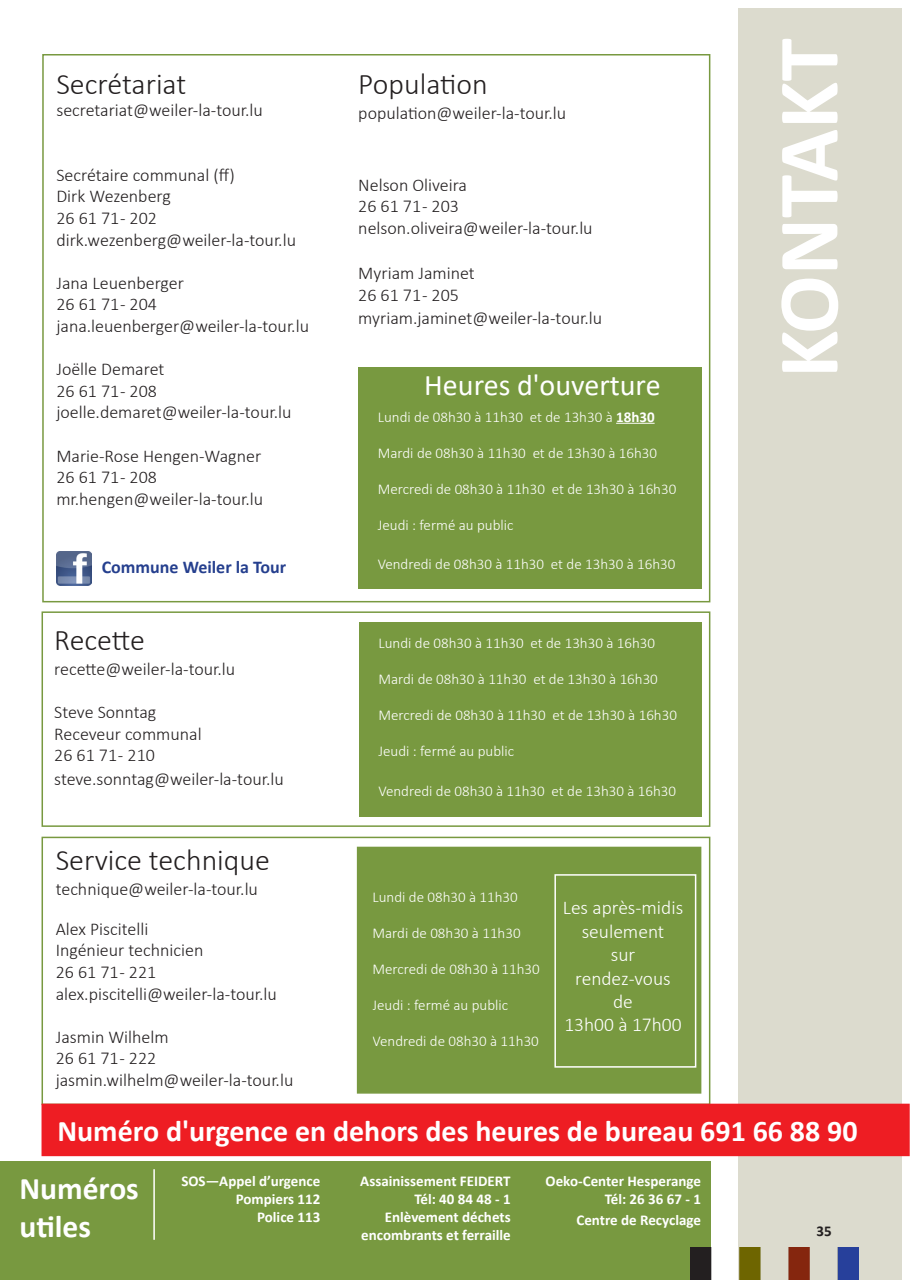
<style>
.page{position:relative;width:910px;height:1280px;background:#fff}
.page>*{position:absolute;margin:0;border:0;box-sizing:border-box;transform-origin:0 0}
.t1{font:700 87px "Calibri";color:#fff}
.t2{font:700 31.5px "Calibri";color:#fff}
.t3{font:700 30px "Calibri";color:#fff}
.t4{font:300 30px "Calibri";color:#231f20}
.t5{font:30px "Calibri";color:#fff}
.t6{font:300 19.5px "Calibri";color:#fff}
.t7{font:300 18px/21.6px "Calibri";color:#231f20}
.t8{font:700 18px "Calibri";color:#253f8e}
.t9{font:300 15px "Calibri";color:#fff}
.t10{font:700 15px "Calibri";color:#fff}
.t11{font:700 15px "Calibri";color:#231f20}
.s1{font-weight:700}
</style>
<div class="page">
<div style="left:42px;top:837px;width:668px;height:268px;background:#fff;border:2px solid #789940"></div>
<div style="left:357px;top:847px;width:344px;height:247px;background:#789940"></div>
<div style="left:42px;top:54px;width:668px;height:548px;background:#fff;border:2px solid #789940"></div>
<div style="left:0;top:1161px;width:710px;height:119px;background:#789940"></div>
<div style="left:358px;top:367px;width:344px;height:221px;background:#789940"></div>
<div style="left:738px;top:9px;width:164px;height:1271px;background:#dcdbce"></div>
<img style="left:56px;top:551px;width:35px;height:35px">
<hr style="left:616px;top:423px;width:39px;height:1px;background:#fff">
<hr style="left:153px;top:1169px;width:2px;height:71px;background:#fff">
<div style="left:42px;top:1104px;width:867px;height:51px;background:#ee1d23"></div>
<div style="left:42px;top:1104px;width:868px;height:52px;border:2px solid #ee1d23"></div>
<div style="left:42px;top:611px;width:668px;height:216px;background:#fff;border:2px solid #789940"></div>
<div style="left:359px;top:622px;width:343px;height:195px;background:#789940"></div>
<div style="left:554px;top:874px;width:142px;height:194px;border:2px solid #fff"></div>
<img style="left:691px;top:1247px;width:168px;height:33px">
<p class="t4" style="left:56px;top:66px;width:131px">Secrétariat</p>
<p class="t7" style="left:56px;top:99px;width:208px">secretariat@weiler-la-tour.lu</p>
<p class="t7" style="left:56px;top:164px;width:180px">Secrétaire communal (ff)<br>Dirk Wezenberg</p>
<p class="t7" style="left:56px;top:207px;width:102px">26 61 71 - 202</p>
<p class="t7" style="left:56px;top:229px;width:241px">dirk.wezenberg@weiler-la-tour.lu</p>
<p class="t7" style="left:56px;top:272px;width:129px">Jana Leuenberger</p>
<p class="t7" style="left:56px;top:293px;width:102px">26 61 71 - 204</p>
<p class="t7" style="left:56px;top:315px;width:254px">jana.leuenberger@weiler-la-tour.lu</p>
<p class="t7" style="left:56px;top:358px;width:110px">Joëlle Demaret</p>
<p class="t7" style="left:56px;top:380px;width:102px">26 61 71 - 208</p>
<p class="t7" style="left:56px;top:401px;width:237px">joelle.demaret@weiler-la-tour.lu</p>
<p class="t7" style="left:56px;top:445px;width:206px">Marie-Rose Hengen-Wagner</p>
<p class="t7" style="left:56px;top:466px;width:102px">26 61 71 - 208</p>
<p class="t7" style="left:56px;top:488px;width:208px">mr.hengen@weiler-la-tour.lu</p>
<p class="t8" style="left:102px;top:555px;width:186px">Commune Weiler la Tour</p>
<p class="t4" style="left:54px;top:621px;width:92px">Recette</p>
<p class="t7" style="left:54px;top:658px;width:182px">recette@weiler-la-tour.lu</p>
<p class="t7" style="left:54px;top:701px;width:104px">Steve Sonntag</p>
<p class="t7" style="left:54px;top:723px;width:149px">Receveur communal</p>
<p class="t7" style="left:54px;top:744px;width:102px">26 61 71 - 210</p>
<p class="t7" style="left:54px;top:768px;width:231px">steve.sonntag@weiler-la-tour.lu</p>
<p class="t4" style="left:56px;top:841px;width:216px">Service technique</p>
<p class="t7" style="left:56px;top:878px;width:204px">technique@weiler-la-tour.lu</p>
<p class="t7" style="left:56px;top:918px;width:94px">Alex Piscitelli</p>
<p class="t7" style="left:56px;top:939px;width:149px">Ingénieur technicien</p>
<p class="t7" style="left:56px;top:961px;width:102px">26 61 71 - 221</p>
<p class="t7" style="left:56px;top:982px;width:223px">alex.piscitelli@weiler-la-tour.lu</p>
<p class="t7" style="left:56px;top:1026px;width:115px">Jasmin Wilhelm</p>
<p class="t7" style="left:56px;top:1047px;width:102px">26 61 71 - 222</p>
<p class="t7" style="left:56px;top:1069px;width:239px">jasmin.wilhelm@weiler-la-tour.lu</p>
<p class="t4" style="left:358px;top:65px;width:131px">Population</p>
<p class="t7" style="left:358px;top:102px;width:209px">population@weiler-la-tour.lu</p>
<p class="t7" style="left:358px;top:174px;width:110px">Nelson Oliveira</p>
<p class="t7" style="left:358px;top:195px;width:102px">26 61 71 - 203</p>
<p class="t7" style="left:358px;top:217px;width:236px">nelson.oliveira@weiler-la-tour.lu</p>
<p class="t7" style="left:358px;top:262px;width:118px">Myriam Jaminet</p>
<p class="t7" style="left:358px;top:284px;width:102px">26 61 71 - 205</p>
<p class="t7" style="left:358px;top:307px;width:245px">myriam.jaminet@weiler-la-tour.lu</p>
<p class="t5" style="left:424px;top:365px;width:238px">Heures d'ouverture</p>
<p class="t9" style="left:378px;top:407px;width:278px">Lundi de 08h30 à 11h30 et de 13h30 à <span class="s1">18h30</span></p>
<p class="t9" style="left:378px;top:443px;width:281px">Mardi de 08h30 à 11h30 et de 13h30 à 16h30</p>
<p class="t9" style="left:378px;top:479px;width:300px">Mercredi de 08h30 à 11h30 et de 13h30 à 16h30</p>
<p class="t9" style="left:378px;top:515px;width:137px">Jeudi : fermé au public</p>
<p class="t9" style="left:378px;top:555px;width:299px">Vendredi de 08h30 à 11h30 et de 13h30 à 16h30</p>
<p class="t9" style="left:378px;top:634px;width:278px">Lundi de 08h30 à 11h30 et de 13h30 à 16h30</p>
<p class="t9" style="left:378px;top:670px;width:281px">Mardi de 08h30 à 11h30 et de 13h30 à 16h30</p>
<p class="t9" style="left:378px;top:706px;width:300px">Mercredi de 08h30 à 11h30 et de 13h30 à 16h30</p>
<p class="t9" style="left:378px;top:742px;width:137px">Jeudi : fermé au public</p>
<p class="t9" style="left:378px;top:781px;width:299px">Vendredi de 08h30 à 11h30 et de 13h30 à 16h30</p>
<p class="t9" style="left:373px;top:888px;width:147px">Lundi de 08h30 à 11h30</p>
<p class="t9" style="left:373px;top:924px;width:150px">Mardi de 08h30 à 11h30</p>
<p class="t9" style="left:373px;top:960px;width:169px">Mercredi de 08h30 à 11h30</p>
<p class="t9" style="left:373px;top:996px;width:137px">Jeudi : fermé au public</p>
<p class="t9" style="left:373px;top:1032px;width:168px">Vendredi de 08h30 à 11h30</p>
<p class="t6" style="left:563px;top:896px;width:122px">Les après-midis</p>
<p class="t6" style="left:582px;top:919px;width:84px">seulement</p>
<p class="t6" style="left:611px;top:943px;width:26px">sur</p>
<p class="t6" style="left:575px;top:966px;width:97px">rendez-vous</p>
<p class="t6" style="left:613px;top:989px;width:21px">de</p>
<p class="t6" style="left:564px;top:1013px;width:119px">13h00 à 17h00</p>
<p class="t1" style="left:747px;top:378px;width:341px;rotate:-90deg">KONTAKT</p>
<p class="t3" style="left:57px;top:1110px;width:802px">Numéro d'urgence en dehors des heures de bureau 691 66 88 90</p>
<p class="t2" style="left:19px;top:1166px;width:121px">Numéros</p>
<p class="t2" style="left:19px;top:1204px;width:73px">utiles</p>
<p class="t10" style="left:181px;top:1170px;width:140px">SOS—Appel d’urgence</p>
<p class="t10" style="left:236px;top:1188px;width:86px">Pompiers 112</p>
<p class="t10" style="left:257px;top:1206px;width:65px">Police 113</p>
<p class="t10" style="left:360px;top:1170px;width:152px">Assainissement FEIDERT</p>
<p class="t10" style="left:414px;top:1188px;width:98px">Tél: 40 84 48 - 1</p>
<p class="t10" style="left:385px;top:1206px;width:127px">Enlèvement déchets</p>
<p class="t10" style="left:361px;top:1224px;width:151px">encombrants et ferraille</p>
<p class="t10" style="left:546px;top:1170px;width:157px">Oeko-Center Hesperange</p>
<p class="t10" style="left:605px;top:1188px;width:98px">Tél: 26 36 67 - 1</p>
<p class="t10" style="left:576px;top:1210px;width:126px">Centre de Recyclage</p>
<p class="t11" style="left:816px;top:1221px;width:17px">35</p>
</div>
